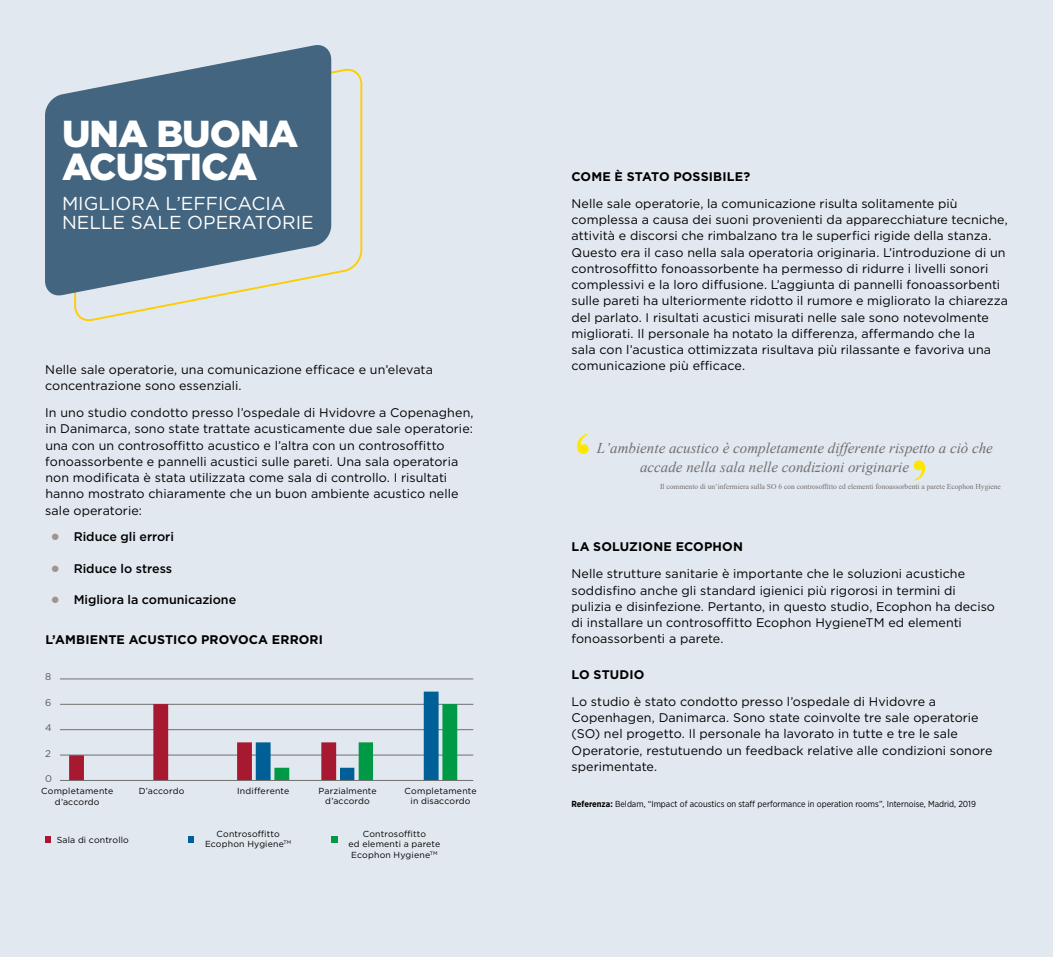
<style>
.page{position:relative;width:1053px;height:957px;background:#fff}
.page>*{position:absolute;margin:0;border:0;box-sizing:border-box;transform-origin:0 0}
.t1{font:700 62.5px "Times New Roman";color:#ffe600}
.t2{font:900 37.5px/33.8px "Gotham";letter-spacing:-.025em;color:#fff}
.t3{font:18.75px/18.8px "Gotham";color:#fff}
.t4{font:italic 15px/18px "Times New Roman";color:#706f6f}
.t5{font:12.5px/16.2px "Gotham";letter-spacing:.005em;color:#000}
.t6{font:700 12.5px "Gotham";letter-spacing:.01em;color:#000}
.t7{font:500 12.5px "Gotham";letter-spacing:-.005em;color:#000}
.t8{font:9.75px "Gotham";color:#595958}
.t9{font:8.75px/10.6px "Gotham";letter-spacing:.02em;color:#000;text-align:center}
.t10{font:8.75px "Gotham Narrow";color:#000}
.t11{font:7.5px "Times New Roman";color:#706f6f}
.s1{font-family:"Futura";font-weight:700;color:#a0948f}
.s2{font-weight:700}
</style>
<div class="page">
<div style="left:0;top:0;width:1052px;height:957px;background:#e2e8ef"></div>
<svg style="left:74px;top:68px;width:289px;height:254px"></svg>
<svg style="left:45px;top:45px;width:286px;height:252px;fill:#43657f"></svg>
<hr style="left:60px;top:755px;width:413px;height:1px;background:#706f6f">
<hr style="left:60px;top:729px;width:413px;height:1px;background:#706f6f">
<hr style="left:60px;top:704px;width:413px;height:1px;background:#706f6f">
<hr style="left:60px;top:678px;width:413px;height:1px;background:#706f6f">
<svg style="left:69px;top:691px;width:388px;height:89px"></svg>
<hr style="left:60px;top:780px;width:413px;height:1px;background:#706f6f">
<div style="left:45px;top:836px;width:6px;height:7px;background:#a81831"></div>
<div style="left:188px;top:836px;width:6px;height:7px;background:#005f97"></div>
<div style="left:331px;top:836px;width:7px;height:7px;background:#009946"></div>
<h2 class="t2" style="left:62px;top:116px;width:238px">UNA BUONA<br>ACUSTICA</h2>
<h3 class="t3" style="left:62px;top:193px;width:253px">MIGLIORA L’EFFICACIA<br>NELLE SALE OPERATORIE</h3>
<p class="t5" style="left:45px;top:361px;width:389px">Nelle sale operatorie, una comunicazione efficace e un’elevata concentrazione sono essenziali.</p>
<p class="t5" style="left:45px;top:404px;width:430px">In uno studio condotto presso l’ospedale di Hvidovre a Copenaghen, in Danimarca, sono state trattate acusticamente due sale operatorie: una con un controsoffitto acustico e l’altra con un controsoffitto fonoassorbente e pannelli acustici sulle pareti. Una sala operatoria non modificata è stata utilizzata come sala di controllo. I risultati hanno mostrato chiaramente che un buon ambiente acustico nelle sale operatorie:</p>
<p class="t7" style="left:51px;top:529px;width:124px"><span class="s1">●</span> Riduce gli errori</p>
<p class="t7" style="left:51px;top:560px;width:123px"><span class="s1">●</span> Riduce lo stress</p>
<p class="t7" style="left:51px;top:591px;width:187px"><span class="s1">●</span> Migliora la comunicazione</p>
<p class="t6" style="left:45px;top:631px;width:279px">L’AMBIENTE ACUSTICO PROVOCA ERRORI</p>
<p class="t8" style="left:45px;top:670px;width:8px">8</p>
<p class="t8" style="left:45px;top:696px;width:8px">6</p>
<p class="t8" style="left:45px;top:721px;width:8px">4</p>
<p class="t8" style="left:45px;top:747px;width:7px">2</p>
<p class="t8" style="left:45px;top:772px;width:8px">0</p>
<p class="t9" style="left:41px;top:785px;width:73px">Completamente d’accordo</p>
<p class="t9" style="left:139px;top:785px;width:47px">D’accordo</p>
<p class="t9" style="left:237px;top:785px;width:54px">Indifferente</p>
<p class="t9" style="left:318px;top:785px;width:60px">Parzialmente d’accordo</p>
<p class="t9" style="left:404px;top:785px;width:73px">Completamente in disaccordo</p>
<p class="t9" style="left:57px;top:834px;width:74px">Sala di controllo</p>
<p class="t9" style="left:205px;top:828px;width:88px">Controsoffitto<br>Ecophon Hygiene<sup>TM</sup></p>
<p class="t9" style="left:348px;top:828px;width:93px">Controsoffitto<br>ed elementi a parete<br>Ecophon Hygiene<sup>TM</sup></p>
<p class="t6" style="left:571px;top:168px;width:180px">COME È STATO POSSIBILE?</p>
<p class="t5" style="left:571px;top:195px;width:438px">Nelle sale operatorie, la comunicazione risulta solitamente più complessa a causa dei suoni provenienti da apparecchiature tecniche, attività e discorsi che rimbalzano tra le superfici rigide della stanza.<br>Questo era il caso nella sala operatoria originaria. L’introduzione di un controsoffitto fonoassorbente ha permesso di ridurre i livelli sonori complessivi e la loro diffusione. L’aggiunta di pannelli fonoassorbenti sulle pareti ha ulteriormente ridotto il rumore e migliorato la chiarezza del parlato. I risultati acustici misurati nelle sale sono notevolmente migliorati. Il personale ha notato la differenza, affermando che la<br>sala con l’acustica ottimizzata risultava più rilassante e favoriva una comunicazione più efficace.</p>
<h1 class="t1" style="left:572px;top:410px;width:22px">‘</h1>
<p class="t4" style="left:640px;top:439px;width:354px;text-indent:-43px">L’ambiente acustico è completamente differente rispetto a ciò che accade nella sala nelle condizioni originarie</p>
<h1 class="t1" style="left:908px;top:437px;width:22px">’</h1>
<p class="t11" style="left:660px;top:481px;width:342px">Il commento di un’infermiera sulla SO 6 con controsoffitto ed elementi fonoassorbenti a parete Ecophon Hygiene</p>
<p class="t6" style="left:571px;top:539px;width:173px">LA SOLUZIONE ECOPHON</p>
<p class="t5" style="left:571px;top:565px;width:425px">Nelle strutture sanitarie è importante che le soluzioni acustiche soddisfino anche gli standard igienici più rigorosi in termini di pulizia e disinfezione. Pertanto, in questo studio, Ecophon ha deciso di installare un controsoffitto Ecophon HygieneTM ed elementi fonoassorbenti a parete.</p>
<p class="t6" style="left:571px;top:666px;width:74px">LO STUDIO</p>
<p class="t5" style="left:571px;top:693px;width:422px">Lo studio è stato condotto presso l’ospedale di Hvidovre a Copenhagen, Danimarca. Sono state coinvolte tre sale operatorie (SO) nel progetto. Il personale ha lavorato in tutte e tre le sale Operatorie, restutuendo un feedback relative alle condizioni sonore sperimentate.</p>
<p class="t10" style="left:571px;top:798px;width:406px"><span class="s2">Referenza:</span> Beldam, “Impact of acoustics on staff performance in operation rooms”, Internoise, Madrid, 2019</p>
</div>
